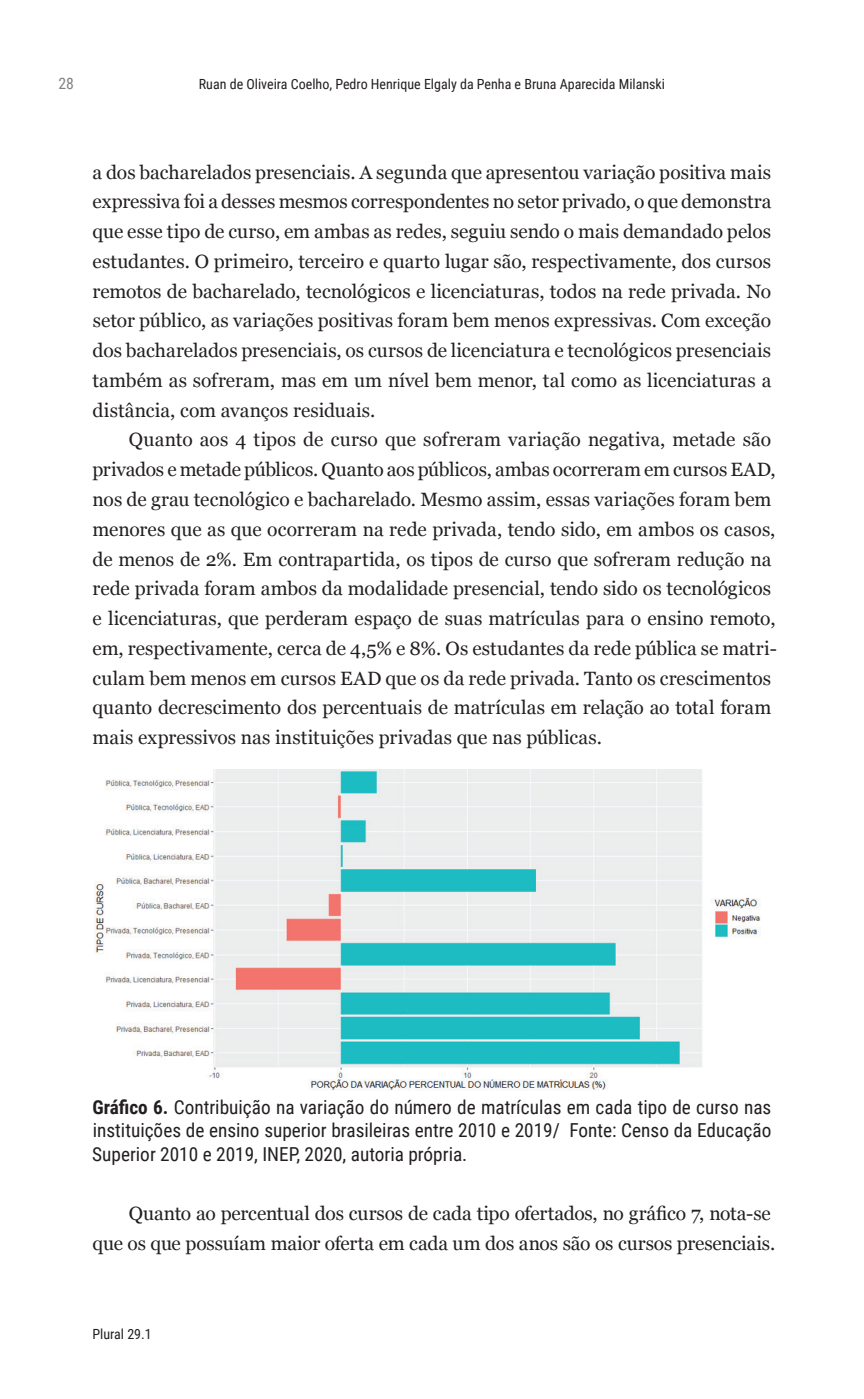
<style>
.page{position:relative;width:864px;height:1399px;background:#fff}
.page>*{position:absolute;margin:0;border:0;box-sizing:border-box;transform-origin:0 0}
.t1{font:19.25px/29.8px "Georgia";color:#231f20;text-align:justify}
.t2{font:19.25px/23.1px "Roboto Condensed";color:#231f20;text-align:justify}
.t3{font:15.75px "Roboto Condensed";color:#808285}
.t4{font:14px "Roboto Condensed";color:#231f20}
.s1{font-weight:700}
</style>
<div class="page">
<img style="left:94px;top:769px;width:667px;height:321px">
<p class="t3" style="left:58px;top:73px;width:17px">28</p>
<p class="t4" style="left:199px;top:75px;width:467px">Ruan de Oliveira Coelho, Pedro Henrique Elgaly da Penha e Bruna Aparecida Milanski</p>
<p class="t1" style="left:92px;top:156px;width:680px">a dos bacharelados presenciais. A segunda que apresentou variação positiva mais expressiva foi a desses mesmos correspondentes no setor privado, o que demonstra que esse tipo de curso, em ambas as redes, seguiu sendo o mais demandado pelos estudantes. O primeiro, terceiro e quarto lugar são, respectivamente, dos cursos remotos de bacharelado, tecnológicos e licenciaturas, todos na rede privada. No setor público, as variações positivas foram bem menos expressivas. Com exceção dos bacharelados presenciais, os cursos de licenciatura e tecnológicos presenciais também as sofreram, mas em um nível bem menor, tal como as licenciaturas a distância, com avanços residuais.</p>
<p class="t1" style="left:92px;top:424px;width:685px;text-align:left;text-indent:36px">Quanto aos 4 tipos de curso que sofreram variação negativa, metade são privados e metade públicos. Quanto aos públicos, ambas ocorreram em cursos EAD, nos de grau tecnológico e bacharelado. Mesmo assim, essas variações foram bem menores que as que ocorreram na rede privada, tendo sido, em ambos os casos, de menos de 2%. Em contrapartida, os tipos de curso que sofreram redução na rede privada foram ambos da modalidade presencial, tendo sido os tecnológicos e licenciaturas, que perderam espaço de suas matrículas para o ensino remoto, em, respectivamente, cerca de 4,5% e 8%. Os estudantes da rede pública se matri&shy;culam bem menos em cursos EAD que os da rede privada. Tanto os crescimentos quanto decrescimento dos percentuais de matrículas em relação ao total foram mais expressivos nas instituições privadas que nas públicas.</p>
<p class="t2" style="left:92px;top:1095px;width:680px"><span class="s1">Gráfico 6.</span> Contribuição na variação do número de matrículas em cada tipo de curso nas instituições de ensino superior brasileiras entre 2010 e 2019/ Fonte: Censo da Educação Superior 2010 e 2019, INEP, 2020, autoria própria.</p>
<p class="t1" style="left:93px;top:1198px;width:683px;text-align:right">Quanto ao percentual dos cursos de cada tipo ofertados, no gráfico 7, nota-se<br>que os que possuíam maior oferta em cada um dos anos são os cursos presenciais.</p>
<p class="t4" style="left:92px;top:1325px;width:61px">Plural 29.1</p>
</div>
